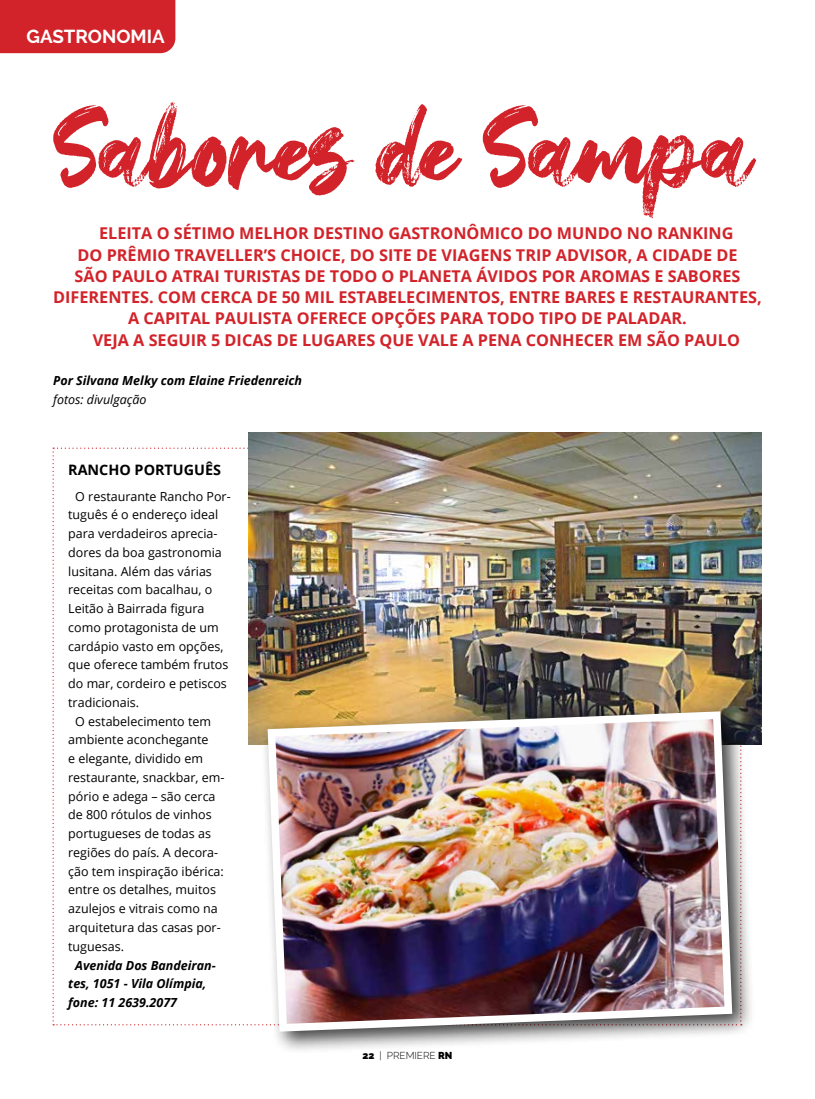
<style>
.page{position:relative;width:815px;height:1099px;background:#fff}
.page>*{position:absolute;margin:0;border:0;box-sizing:border-box;transform-origin:0 0}
.t1{font:103.5px "Hey October";color:#d2232a}
.t2{font:700 18.75px "Raleway";color:#fff}
.t3{font:700 16.25px "Open Sans";color:#d2232a}
.t4{font:700 14.38px "Open Sans";color:#000}
.t5{font:12.5px "Open Sans";color:#000}
.t6{font:italic 700 12.5px/18.8px "Open Sans";color:#000}
.t7{font:italic 12.5px "Open Sans";color:#000}
.t8{font:300 10px "Raleway";color:#000}
.s1{font-weight:900}
</style>
<div class="page">
<div style="left:0;top:0;width:175px;height:53px;background:#d2232a"></div>
<img style="left:248px;top:432px;width:514px;height:312px">
<div style="left:260px;top:703px;width:495px;height:351px;background:#000;opacity:.75"></div>
<img style="left:264px;top:707px;width:472px;height:328px">
<h2 class="t2" style="left:26px;top:26px;width:140px">GASTRONOMIA</h2>
<h1 class="t1" style="left:53px;top:90px;width:701px">Sabores de Sampa</h1>
<h3 class="t3" style="left:99px;top:222px;width:636px">ELEITA O SÉTIMO MELHOR DESTINO GASTRONÔMICO DO MUNDO NO RANKING</h3>
<h3 class="t3" style="left:77px;top:243px;width:662px">DO PRÊMIO TRAVELLER’S CHOICE, DO SITE DE VIAGENS TRIP ADVISOR, A CIDADE DE</h3>
<h3 class="t3" style="left:75px;top:264px;width:667px">SÃO PAULO ATRAI TURISTAS DE TODO O PLANETA ÁVIDOS POR AROMAS E SABORES</h3>
<h3 class="t3" style="left:53px;top:286px;width:710px">DIFERENTES. COM CERCA DE 50 MIL ESTABELECIMENTOS, ENTRE BARES E RESTAURANTES,</h3>
<h3 class="t3" style="left:128px;top:307px;width:560px">A CAPITAL PAULISTA OFERECE OPÇÕES PARA TODO TIPO DE PALADAR.</h3>
<h3 class="t3" style="left:93px;top:328px;width:649px">VEJA A SEGUIR 5 DICAS DE LUGARES QUE VALE A PENA CONHECER EM SÃO PAULO</h3>
<p class="t6" style="left:53px;top:371px;width:251px">Por Silvana Melky com Elaine Friedenreich</p>
<p class="t7" style="left:53px;top:391px;width:95px">fotos: divulgação</p>
<p class="t4" style="left:68px;top:459px;width:154px">RANCHO PORTUGUÊS</p>
<p class="t5" style="left:75px;top:487px;width:157px">O restaurante Rancho Por-</p>
<p class="t5" style="left:68px;top:506px;width:152px">tuguês é o endereço ideal</p>
<p class="t5" style="left:68px;top:525px;width:151px">para verdadeiros aprecia-</p>
<p class="t5" style="left:68px;top:543px;width:155px">dores da boa gastronomia</p>
<p class="t5" style="left:68px;top:562px;width:145px">lusitana. Além das várias</p>
<p class="t5" style="left:68px;top:581px;width:146px">receitas com bacalhau, o</p>
<p class="t5" style="left:68px;top:600px;width:138px">Leitão à Bairrada figura</p>
<p class="t5" style="left:68px;top:618px;width:152px">como protagonista de um</p>
<p class="t5" style="left:68px;top:637px;width:157px">cardápio vasto em opções,</p>
<p class="t5" style="left:68px;top:656px;width:162px">que oferece também frutos</p>
<p class="t5" style="left:68px;top:675px;width:160px">do mar, cordeiro e petiscos</p>
<p class="t5" style="left:68px;top:693px;width:73px">tradicionais.</p>
<p class="t5" style="left:75px;top:712px;width:137px">O estabelecimento tem</p>
<p class="t5" style="left:68px;top:731px;width:142px">ambiente aconchegante</p>
<p class="t5" style="left:68px;top:750px;width:136px">e elegante, dividido em</p>
<p class="t5" style="left:68px;top:768px;width:158px">restaurante, snackbar, em-</p>
<p class="t5" style="left:68px;top:787px;width:149px">pório e adega – são cerca</p>
<p class="t5" style="left:68px;top:806px;width:145px">de 800 rótulos de vinhos</p>
<p class="t5" style="left:68px;top:825px;width:144px">portugueses de todas as</p>
<p class="t5" style="left:68px;top:843px;width:152px">regiões do país. A decora-</p>
<p class="t5" style="left:68px;top:862px;width:157px">ção tem inspiração ibérica:</p>
<p class="t5" style="left:68px;top:881px;width:149px">entre os detalhes, muitos</p>
<p class="t5" style="left:68px;top:900px;width:151px">azulejos e vitrais como na</p>
<p class="t5" style="left:68px;top:918px;width:154px">arquitetura das casas por-</p>
<p class="t5" style="left:68px;top:937px;width:57px">tuguesas.</p>
<p class="t6" style="left:68px;top:955px;width:149px;text-indent:7px">Avenida Dos Bandeiran&shy;tes, 1051 - Vila Olímpia, fone: 11 2639.2077</p>
<p class="t8" style="left:362px;top:1049px;width:92px"><span class="s1">22</span> | PREMIERE <span class="s1">RN</span></p>
</div>
